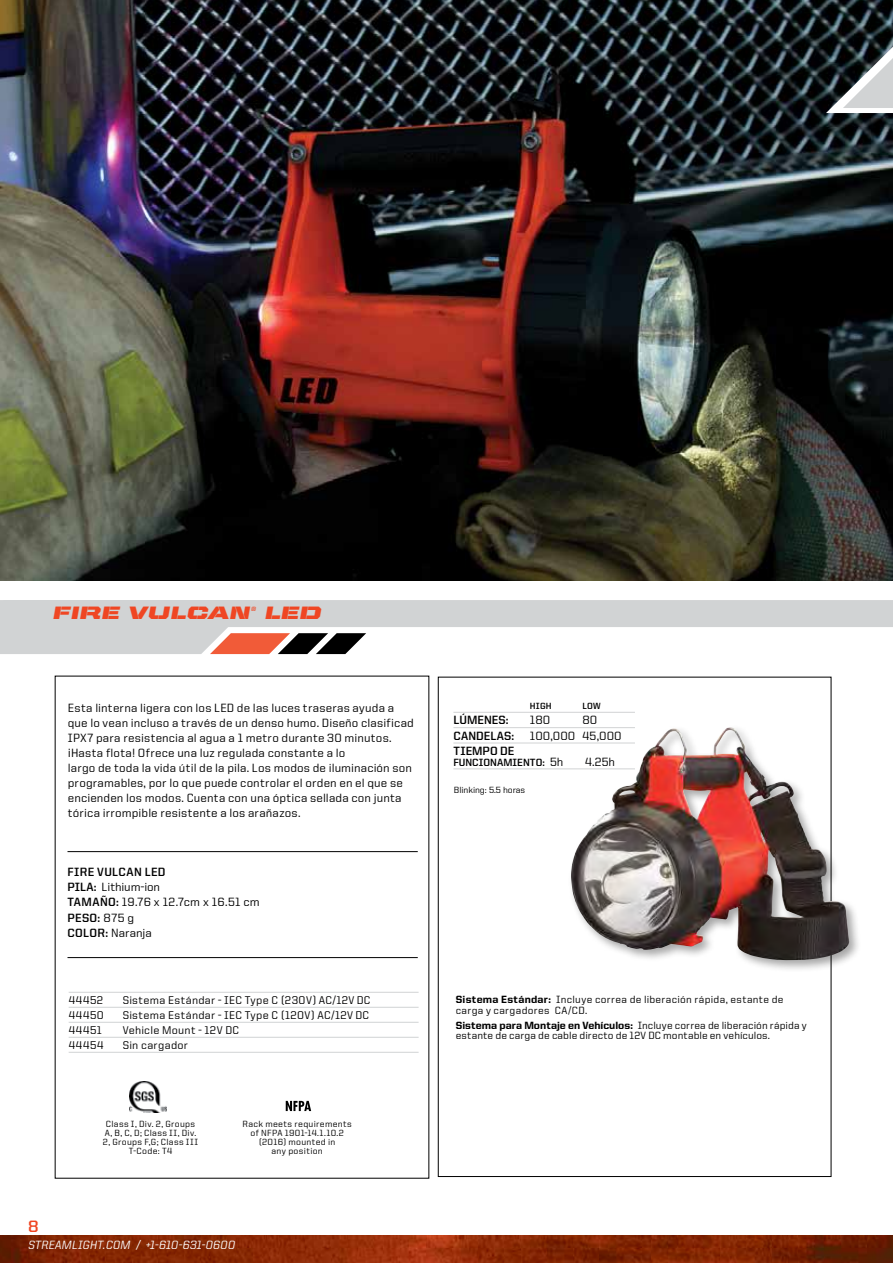
<style>
.page{position:relative;width:893px;height:1263px;background:#fff}
.page>*{position:absolute;margin:0;border:0;box-sizing:border-box;transform-origin:0 0}
.t1{font:18px "United Italic Ext Stencil";letter-spacing:-.005em;color:#ef4623}
.t2{font:700 16.5px "United Sans Reg";color:#ef4623}
.t3{font:500 12px/15px "United Sans Reg";letter-spacing:.01em;color:#000}
.t4{font:500 12px "United Italic Reg";letter-spacing:.01em;color:#fff}
.t5{font:700 12px "United Sans Reg";letter-spacing:.005em;color:#000}
.t6{font:500 11.25px "United Sans Reg";letter-spacing:.03em;color:#000}
.t7{font:500 10.5px/10.5px "United Sans Reg";letter-spacing:.02em;color:#000}
.t8{font:700 10.5px "United Sans Reg";letter-spacing:.005em;color:#000}
.t9{font:500 9px/9px "United Sans Reg";letter-spacing:.03em;color:#000;text-align:center}
.t10{font:500 9px "United Sans Reg";letter-spacing:-.01em;color:#000}
.t11{font:700 9px "United Sans Reg";letter-spacing:.02em;color:#000}
.s1{font-weight:700}
.s2{font-weight:500;font-size:12px}
.s3{font-weight:800}
</style>
<div class="page">
<img style="left:0;top:0;width:893px;height:580px">
<img style="left:0;top:1236px;width:893px;height:27px">
<svg style="left:286px;top:1100px;width:25px;height:11px"></svg>
<hr style="left:453px;top:712px;width:182px;height:1px;background:#d1d3d4">
<hr style="left:453px;top:727px;width:182px;height:1px;background:#d1d3d4">
<hr style="left:453px;top:743px;width:182px;height:1px;background:#d1d3d4">
<hr style="left:453px;top:768px;width:182px;height:1px;background:#d1d3d4">
<hr style="left:69px;top:992px;width:350px;height:1px;background:#d1d3d4">
<hr style="left:69px;top:1007px;width:350px;height:1px;background:#d1d3d4">
<hr style="left:69px;top:1022px;width:350px;height:1px;background:#d1d3d4">
<hr style="left:69px;top:1037px;width:350px;height:1px;background:#d1d3d4">
<hr style="left:69px;top:1052px;width:350px;height:1px;background:#d1d3d4">
<img style="left:129px;top:1082px;width:38px;height:30px">
<hr style="left:68px;top:851px;width:350px;height:1px;background:#000">
<hr style="left:68px;top:957px;width:350px;height:1px;background:#000">
<svg style="left:0;top:600px;width:893px;height:54px"></svg>
<div style="left:568px;top:724px;width:294px;height:249px;background:#000;opacity:.35"></div>
<img style="left:571px;top:727px;width:158px;height:223px">
<svg style="left:826px;top:44px;width:67px;height:69px"></svg>
<h1 class="t1" style="left:53px;top:602px;width:270px">FIRE VULCAN<sup>®</sup> LED</h1>
<p class="t3" style="left:68px;top:700px;width:348px">Esta linterna ligera con los LED de las luces traseras ayuda a que lo vean incluso a través de un denso humo. Diseño clasificad IPX7 para resistencia al agua a 1 metro durante 30 minutos. ¡Hasta flota! Ofrece una luz regulada constante a lo<br>largo de toda la vida útil de la pila. Los modos de iluminación son programables, por lo que puede controlar el orden en el que se encienden los modos. Cuenta con una óptica sellada con junta tórica irrompible resistente a los arañazos.</p>
<p class="t3" style="left:67px;top:864px;width:194px"><span class="s1">FIRE VULCAN LED<br>PILA:</span> Lithium-ion<br><span class="s1">TAMAÑO:</span> 19.76 x 12.7cm x 16.51 cm<br><span class="s1">PESO:</span> 875 g<br><span class="s1">COLOR:</span> Naranja</p>
<p class="t6" style="left:69px;top:994px;width:36px">44452</p>
<p class="t6" style="left:123px;top:994px;width:249px">Sistema Estándar - IEC Type C (230V) AC/12V DC</p>
<p class="t6" style="left:69px;top:1009px;width:37px">44450</p>
<p class="t6" style="left:123px;top:1009px;width:248px">Sistema Estándar - IEC Type C (120V) AC/12V DC</p>
<p class="t6" style="left:69px;top:1024px;width:35px">44451</p>
<p class="t6" style="left:123px;top:1024px;width:118px">Vehicle Mount - 12V DC</p>
<p class="t6" style="left:69px;top:1039px;width:36px">44454</p>
<p class="t6" style="left:123px;top:1039px;width:67px">Sin cargador</p>
<p class="t9" style="left:103px;top:1119px;width:97px">Class I, Div. 2, Groups<br>A, B, C, D; Class II, Div.<br>2, Groups F,G; Class III<br>T-Code: T4</p>
<p class="t9" style="left:243px;top:1120px;width:111px">Rack meets requirements of NFPA 1901-14.1.10.2 (2016) mounted in<br>any position</p>
<h2 class="t2" style="left:28px;top:1217px;width:12px">8</h2>
<p class="t4" style="left:29px;top:1239px;width:208px">STREAMLIGHT.COM / +1-610-631-0600</p>
<p class="t11" style="left:530px;top:701px;width:23px">HIGH</p>
<p class="t11" style="left:582px;top:701px;width:20px">LOW</p>
<p class="t5" style="left:453px;top:713px;width:57px">LÚMENES:</p>
<p class="t3" style="left:530px;top:712px;width:22px">180</p>
<p class="t3" style="left:582px;top:712px;width:16px">80</p>
<p class="t5" style="left:453px;top:729px;width:62px">CANDELAS:</p>
<p class="t3" style="left:530px;top:728px;width:93px">100,000 45,000</p>
<p class="t5" style="left:453px;top:744px;width:62px">TIEMPO DE</p>
<p class="t8" style="left:453px;top:756px;width:111px">FUNCIONAMIENTO: <span class="s2">5h</span></p>
<p class="t3" style="left:585px;top:754px;width:31px">4.25h</p>
<p class="t10" style="left:454px;top:785px;width:73px">Blinking: 5.5 horas</p>
<p class="t7" style="left:456px;top:994px;width:329px"><span class="s3">Sistema Estándar:</span> Incluye correa de liberación rápida, estante de carga y cargadores CA/CD.</p>
<p class="t7" style="left:456px;top:1020px;width:352px"><span class="s3">Sistema para Montaje en Vehículos:</span> Incluye correa de liberación rápida y estante de carga de cable directo de 12V DC montable en vehículos.</p>
</div>
